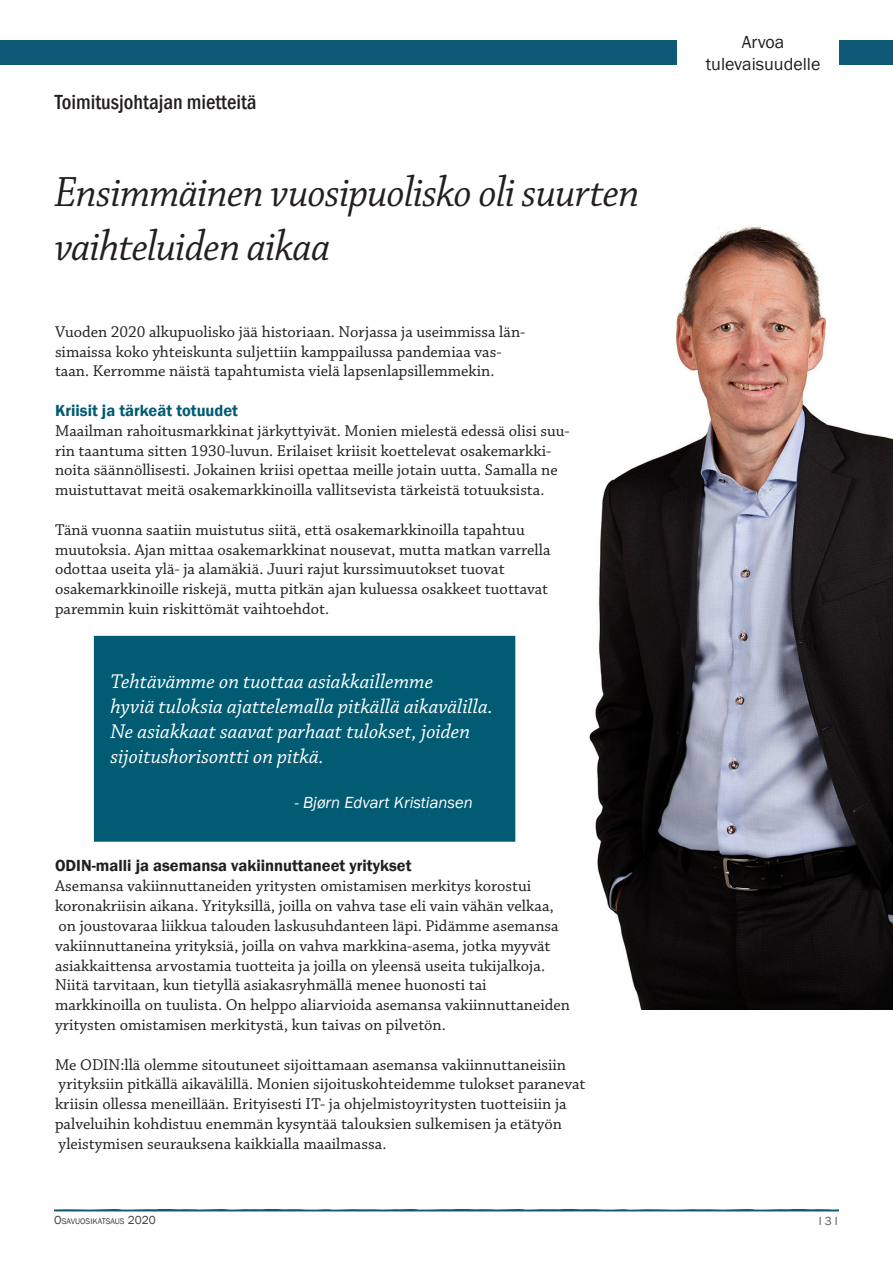
<style>
.page{position:relative;width:893px;height:1263px;background:#fff}
.page>*{position:absolute;margin:0;border:0;box-sizing:border-box;transform-origin:0 0}
.t1{font:45px/54px "Chaparral Pro It Disp";color:#231f20}
.Brödtext{font:italic 21px "Chaparral Pro";color:#fff}
.hovedoverskrift{font:500 condensed 21px "Franklin Gothic";color:#231f20}
.t2{font:18px/21.6px "Franklin Gothic";color:#231f20;text-align:center}
.Brödtext-2{font:16.5px/19.8px "Chaparral Pro";color:#231f20}
.Brödtext-3{font:600 16.5px "Franklin Gothic";color:#231f20}
.Brödtext-4{font:600 16.5px "Franklin Gothic";color:#005b73}
.Brödtext-5{font:italic 16.5px "Franklin Gothic";color:#fff}
.t3{font:12px "Franklin Gothic";color:#5f5f62}
.t4{font:8.4px "Franklin Gothic";color:#3e3e3f}
.s1{font-size:12px}
</style>
<div class="page">
<svg style="left:54px;top:1209px;width:785px;height:2px;background:#35728b"></svg>
<div style="left:0;top:41px;width:893px;height:24px;background:#105976"></div>
<div style="left:677px;top:35px;width:161px;height:42px;background:#fff"></div>
<div style="left:94px;top:636px;width:421px;height:206px;background:#005b73"></div>
<img style="left:589px;top:225px;width:304px;height:785px">
<p class="hovedoverskrift" style="left:55px;top:89px;width:203px">Toimitusjohtajan mietteitä</p>
<p class="t1" style="left:55px;top:167px;width:585px">Ensimmäinen vuosipuolisko oli suurten vaihteluiden aikaa</p>
<p class="Brödtext-2" style="left:55px;top:322px;width:472px">Vuoden 2020 alkupuolisko jää historiaan. Norjassa ja useimmissa län&shy;simaissa koko yhteiskunta suljettiin kamppailussa pandemiaa vas&shy;taan. Kerromme näistä tapahtumista vielä lapsenlapsillemmekin.</p>
<p class="Brödtext-4" style="left:55px;top:400px;width:185px">Kriisit ja tärkeät totuudet</p>
<p class="Brödtext-2" style="left:55px;top:421px;width:516px">Maailman rahoitusmarkkinat järkyttyivät. Monien mielestä edessä olisi suu&shy;rin taantuma sitten 1930-luvun. Erilaiset kriisit koettelevat osakemarkki&shy;noita säännöllisesti. Jokainen kriisi opettaa meille jotain uutta. Samalla ne muistuttavat meitä osakemarkkinoilla vallitsevista tärkeistä totuuksista.</p>
<p class="Brödtext-2" style="left:55px;top:520px;width:471px">Tänä vuonna saatiin muistutus siitä, että osakemarkkinoilla tapahtuu</p>
<p class="Brödtext-2" style="left:55px;top:540px;width:497px">muutoksia. Ajan mittaa osakemarkkinat nousevat, mutta matkan varrella</p>
<p class="Brödtext-2" style="left:55px;top:560px;width:451px">odottaa useita ylä- ja alamäkiä. Juuri rajut kurssimuutokset tuovat</p>
<p class="Brödtext-2" style="left:55px;top:580px;width:495px">osakemarkkinoille riskejä, mutta pitkän ajan kuluessa osakkeet tuottavat</p>
<p class="Brödtext-2" style="left:55px;top:600px;width:276px">paremmin kuin riskittömät vaihtoehdot.</p>
<p class="Brödtext" style="left:110px;top:669px;width:324px">Tehtävämme on tuottaa asiakkaillemme</p>
<p class="Brödtext" style="left:110px;top:695px;width:384px">hyviä tuloksia ajattelemalla pitkällä aikavälilla.</p>
<p class="Brödtext" style="left:110px;top:720px;width:361px">Ne asiakkaat saavat parhaat tulokset, joiden</p>
<p class="Brödtext" style="left:110px;top:745px;width:215px">sijoitushorisontti on pitkä.</p>
<p class="Brödtext-5" style="left:295px;top:792px;width:179px">- Bjørn Edvart Kristiansen</p>
<p class="Brödtext-3" style="left:55px;top:856px;width:358px">ODIN-malli ja asemansa vakiinnuttaneet yritykset</p>
<p class="Brödtext-2" style="left:55px;top:877px;width:478px">Asemansa vakiinnuttaneiden yritysten omistamisen merkitys korostui</p>
<p class="Brödtext-2" style="left:55px;top:897px;width:500px">koronakriisin aikana. Yrityksillä, joilla on vahva tase eli vain vähän velkaa,</p>
<p class="Brödtext-2" style="left:59px;top:916px;width:502px">on joustovaraa liikkua talouden laskusuhdanteen läpi. Pidämme asemansa</p>
<p class="Brödtext-2" style="left:55px;top:936px;width:497px">vakiinnuttaneina yrityksiä, joilla on vahva markkina-asema, jotka myyvät</p>
<p class="Brödtext-2" style="left:55px;top:956px;width:492px">asiakkaittensa arvostamia tuotteita ja joilla on yleensä useita tukijalkoja.</p>
<p class="Brödtext-2" style="left:55px;top:976px;width:433px">Niitä tarvitaan, kun tietyllä asiakasryhmällä menee huonosti tai</p>
<p class="Brödtext-2" style="left:55px;top:996px;width:516px">markkinoilla on tuulista. On helppo aliarvioida asemansa vakiinnuttaneiden</p>
<p class="Brödtext-2" style="left:55px;top:1015px;width:392px">yritysten omistamisen merkitystä, kun taivas on pilvetön.</p>
<p class="Brödtext-2" style="left:55px;top:1055px;width:512px">Me ODIN:llä olemme sitoutuneet sijoittamaan asemansa vakiinnuttaneisiin</p>
<p class="Brödtext-2" style="left:59px;top:1075px;width:528px">yrityksiin pitkällä aikavälillä. Monien sijoituskohteidemme tulokset paranevat</p>
<p class="Brödtext-2" style="left:55px;top:1095px;width:513px">kriisin ollessa meneillään. Erityisesti IT- ja ohjelmistoyritysten tuotteisiin ja</p>
<p class="Brödtext-2" style="left:55px;top:1114px;width:508px">palveluihin kohdistuu enemmän kysyntää talouksien sulkemisen ja etätyön</p>
<p class="Brödtext-2" style="left:59px;top:1134px;width:329px">yleistymisen seurauksena kaikkialla maailmassa.</p>
<p class="t2" style="left:706px;top:32px;width:116px">Arvoa tulevaisuudelle</p>
<p class="t4" style="left:54px;top:1216px;width:103px"><span class="s1">O</span>SAVUOSIKATSAUS <span class="s1">2020</span></p>
<p class="t3" style="left:819px;top:1213px;width:21px">I 3 I</p>
</div>
